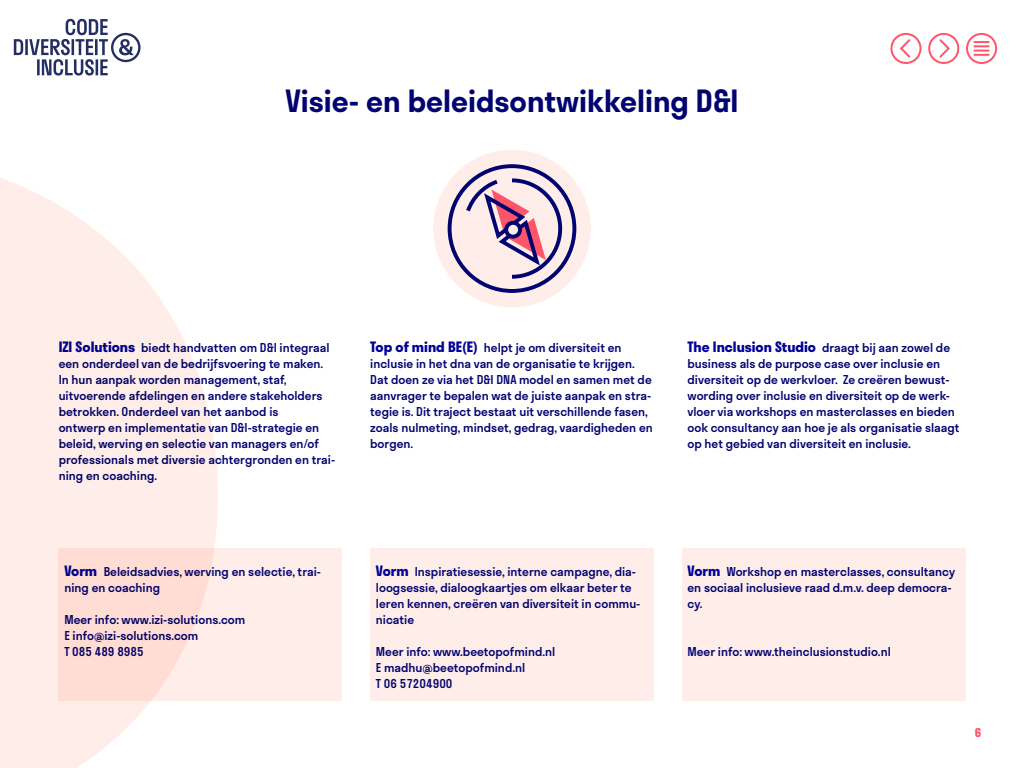
<style>
.page{position:relative;width:1024px;height:768px;background:#fff}
.page>*{position:absolute;margin:0;border:0;box-sizing:border-box;transform-origin:0 0}
.KOP_1{font:600 30px "Stratos";color:#000370}
.PLAT{font:500 12px/16px "Stratos";color:#000370}
.t1{font:700 12px "Stratos";color:#ff5569}
.s1{font-weight:700;font-size:14px;color:#000296}
</style>
<div class="page">
<div style="left:966px;top:33px;width:31px;height:31px;border:2px solid #ff5569;border-radius:50%"></div>
<svg style="left:974px;top:41px;width:15px;height:15px"></svg>
<div style="left:928px;top:33px;width:31px;height:31px;border:2px solid #ff5569;border-radius:50%"></div>
<svg style="left:939px;top:37px;width:12px;height:23px"></svg>
<div style="left:890px;top:33px;width:32px;height:31px;border:2px solid #ff5569;border-radius:50%"></div>
<svg style="left:898px;top:37px;width:13px;height:23px"></svg>
<div style="left:370px;top:549px;width:284px;height:152px;background:#ffede9"></div>
<div style="left:682px;top:549px;width:283px;height:152px;background:#ffede9"></div>
<svg style="left:0;top:150px;width:598px;height:618px"></svg>
<svg style="left:14px;top:19px;width:127px;height:57px"></svg>
<h2 class="KOP_1" style="left:286px;top:77px;width:454px">Visie- en beleidsontwikkeling D&amp;I</h2>
<p class="PLAT" style="left:59px;top:339px;width:278px"><span class="s1">IZI Solutions</span> biedt handvatten om D&amp;I integraal een onderdeel van de bedrijfsvoering te maken.<br>In hun aanpak worden management, staf, uitvoerende afdelingen en andere stakeholders betrokken. Onderdeel van het aanbod is<br>ontwerp en implementatie van D&amp;I-strategie en beleid, werving en selectie van managers en/of professionals met diversie achtergronden en trai&shy;ning en coaching.</p>
<p class="PLAT" style="left:64px;top:563px;width:258px"><span class="s1">Vorm</span> Beleidsadvies, werving en selectie, trai&shy;ning en coaching</p>
<p class="PLAT" style="left:64px;top:611px;width:183px">Meer info: www.izi-solutions.com</p>
<p class="PLAT" style="left:64px;top:627px;width:136px">E info@izi-solutions.com</p>
<p class="PLAT" style="left:64px;top:643px;width:81px">T 085 489 8985</p>
<p class="PLAT" style="left:370px;top:339px;width:284px"><span class="s1">Top of mind BE(E)</span> helpt je om diversiteit en inclusie in het dna van de organisatie te krijgen.<br>Dat doen ze via het D&amp;I DNA model en samen met de aanvrager te bepalen wat de juiste aanpak en stra&shy;tegie is. Dit traject bestaat uit verschillende fasen, zoals nulmeting, mindset, gedrag, vaardigheden en borgen.</p>
<p class="PLAT" style="left:688px;top:339px;width:273px"><span class="s1">The Inclusion Studio</span> draagt bij aan zowel de business als de purpose case over inclusie en diversiteit op de werkvloer. Ze creëren bewust&shy;wording over inclusie en diversiteit op de werk&shy;vloer via workshops en masterclasses en bieden ook consultancy aan hoe je als organisatie slaagt op het gebied van diversiteit en inclusie.</p>
<p class="PLAT" style="left:376px;top:563px;width:266px"><span class="s1">Vorm</span> Inspiratiesessie, interne campagne, dia&shy;loogsessie, dialoogkaartjes om elkaar beter te leren kennen, creëren van diversiteit in commu&shy;nicatie</p>
<p class="PLAT" style="left:376px;top:643px;width:181px">Meer info: www.beetopofmind.nl</p>
<p class="PLAT" style="left:376px;top:659px;width:151px">E madhu@beetopofmind.nl</p>
<p class="PLAT" style="left:376px;top:675px;width:78px">T 06 57204900</p>
<p class="PLAT" style="left:688px;top:563px;width:269px"><span class="s1">Vorm</span> Workshop en masterclasses, consultancy en sociaal inclusieve raad d.m.v. deep democra&shy;cy.</p>
<p class="PLAT" style="left:688px;top:643px;width:205px">Meer info: www.theinclusionstudio.nl</p>
<p class="t1" style="left:975px;top:723px;width:8px">6</p>
</div>
